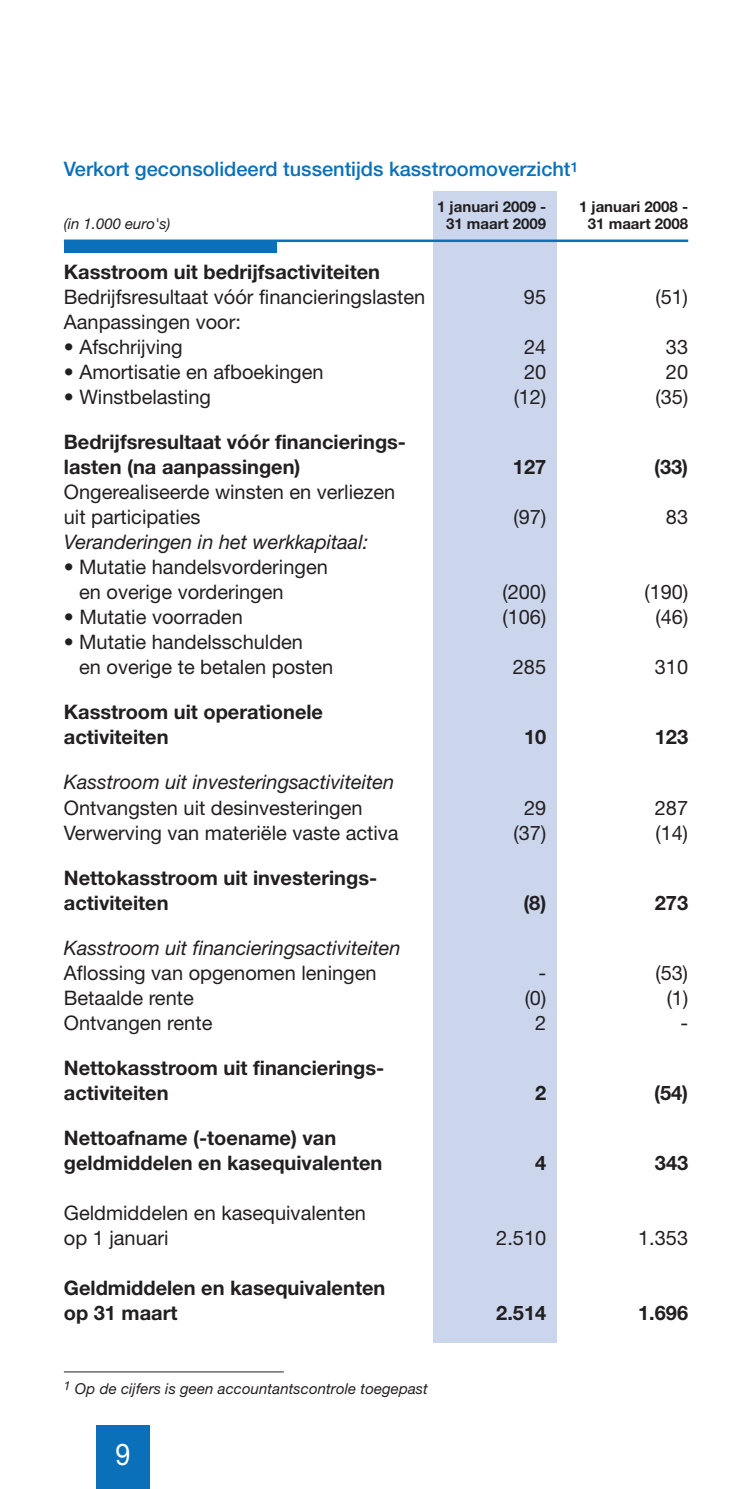
<style>
.page{position:relative;width:745px;height:1489px;background:#fff}
.page>*{position:absolute;margin:0;border:0;box-sizing:border-box;transform-origin:0 0}
.t1{font:30px "Helvetica Neue";color:#fff;scale:.9 1}
.t2{font:20px/25px "Helvetica Neue";color:#231f20}
.t3{font:700 20px/25px "Helvetica Neue";color:#231f20}
.t4{font:italic 20px "Helvetica Neue";color:#231f20}
.t5{font:500 20px "Helvetica Neue";color:#0970b9}
.t6{font:italic 15px "Helvetica Neue";letter-spacing:.005em;color:#231f20}
.t7{font:700 15px "Helvetica Neue";color:#231f20}
</style>
<div class="page">
<div style="left:432px;top:191px;width:124px;height:1151px;background:#cbd6ed"></div>
<hr style="left:64px;top:1371px;width:219px;height:1px;background:#231f20">
<div style="left:96px;top:1424px;width:54px;height:64px;background:#0970b9"></div>
<div style="left:64px;top:241px;width:212px;height:12px;background:#0970b9"></div>
<hr style="left:64px;top:239px;width:623px;height:3px;background:#0970b9">
<p class="t5" style="left:64px;top:162px;width:516px">Verkort geconsolideerd tussentijds kasstroomoverzicht<sup>1</sup></p>
<p class="t7" style="left:437px;top:201px;width:111px">1 januari 2009 -</p>
<p class="t7" style="left:578px;top:201px;width:111px">1 januari 2008 -</p>
<p class="t6" style="left:64px;top:218px;width:108px">(in 1.000 euro's)</p>
<p class="t7" style="left:445px;top:218px;width:102px">31 maart 2009</p>
<p class="t7" style="left:587px;top:218px;width:102px">31 maart 2008</p>
<p class="t3" style="left:64px;top:261px;width:317px">Kasstroom uit bedrijfsactiviteiten</p>
<p class="t2" style="left:64px;top:286px;width:363px">Bedrijfsresultaat vóór financieringslasten</p>
<p class="t2" style="left:523px;top:286px;width:24px">95</p>
<p class="t2" style="left:655px;top:286px;width:34px">(51)</p>
<p class="t2" style="left:64px;top:311px;width:178px">Aanpassingen voor:</p>
<p class="t2" style="left:64px;top:336px;width:120px">• Afschrijving</p>
<p class="t2" style="left:523px;top:336px;width:24px">24</p>
<p class="t2" style="left:665px;top:336px;width:24px">33</p>
<p class="t2" style="left:64px;top:361px;width:261px">• Amortisatie en afboekingen</p>
<p class="t2" style="left:523px;top:361px;width:24px">20</p>
<p class="t2" style="left:665px;top:361px;width:24px">20</p>
<p class="t2" style="left:64px;top:386px;width:148px">• Winstbelasting</p>
<p class="t2" style="left:513px;top:386px;width:34px">(12)</p>
<p class="t2" style="left:655px;top:386px;width:34px">(35)</p>
<p class="t3" style="left:64px;top:431px;width:343px">Bedrijfsresultaat vóór financierings&shy;lasten (na aanpassingen)</p>
<p class="t3" style="left:512px;top:456px;width:35px">127</p>
<p class="t3" style="left:653px;top:456px;width:36px">(33)</p>
<p class="t2" style="left:64px;top:481px;width:333px">Ongerealiseerde winsten en verliezen uit participaties</p>
<p class="t4" style="left:64px;top:535px;width:306px">Veranderingen in het werkkapitaal:</p>
<p class="t2" style="left:79px;top:556px;width:250px;text-indent:-15px">• Mutatie handelsvorderingen en overige vorderingen</p>
<p class="t2" style="left:513px;top:506px;width:34px">(97)</p>
<p class="t2" style="left:665px;top:506px;width:24px">83</p>
<p class="t2" style="left:502px;top:581px;width:45px">(200)</p>
<p class="t2" style="left:644px;top:581px;width:45px">(190)</p>
<p class="t2" style="left:64px;top:606px;width:180px">• Mutatie voorraden</p>
<p class="t2" style="left:502px;top:606px;width:45px">(106)</p>
<p class="t2" style="left:655px;top:606px;width:34px">(46)</p>
<p class="t2" style="left:79px;top:631px;width:255px;text-indent:-15px">• Mutatie handelsschulden<br>en overige te betalen posten</p>
<p class="t2" style="left:512px;top:656px;width:35px">285</p>
<p class="t2" style="left:654px;top:656px;width:35px">310</p>
<p class="t3" style="left:64px;top:701px;width:260px">Kasstroom uit operationele activiteiten</p>
<p class="t3" style="left:523px;top:726px;width:24px">10</p>
<p class="t3" style="left:654px;top:726px;width:35px">123</p>
<p class="t4" style="left:64px;top:775px;width:332px">Kasstroom uit investeringsactiviteiten</p>
<p class="t2" style="left:64px;top:796px;width:300px">Ontvangsten uit desinvesteringen</p>
<p class="t2" style="left:523px;top:796px;width:24px">29</p>
<p class="t2" style="left:654px;top:796px;width:35px">287</p>
<p class="t2" style="left:64px;top:821px;width:336px">Verwerving van materiële vaste activa</p>
<p class="t2" style="left:513px;top:821px;width:34px">(37)</p>
<p class="t2" style="left:655px;top:821px;width:34px">(14)</p>
<p class="t3" style="left:64px;top:866px;width:315px">Nettokasstroom uit investerings&shy;activiteiten</p>
<p class="t3" style="left:523px;top:891px;width:24px">(8)</p>
<p class="t3" style="left:654px;top:891px;width:35px">273</p>
<p class="t4" style="left:64px;top:940px;width:338px">Kasstroom uit financieringsactiviteiten</p>
<p class="t2" style="left:64px;top:961px;width:314px">Aflossing van opgenomen leningen</p>
<p class="t2" style="left:538px;top:961px;width:9px">-</p>
<p class="t2" style="left:655px;top:961px;width:34px">(53)</p>
<p class="t2" style="left:64px;top:986px;width:131px">Betaalde rente</p>
<p class="t2" style="left:524px;top:986px;width:23px">(0)</p>
<p class="t2" style="left:666px;top:986px;width:23px">(1)</p>
<p class="t2" style="left:64px;top:1011px;width:150px">Ontvangen rente</p>
<p class="t2" style="left:535px;top:1011px;width:13px">2</p>
<p class="t2" style="left:680px;top:1011px;width:9px">-</p>
<p class="t3" style="left:64px;top:1056px;width:322px">Nettokasstroom uit financierings - activiteiten</p>
<p class="t3" style="left:535px;top:1081px;width:13px">2</p>
<p class="t3" style="left:653px;top:1081px;width:36px">(54)</p>
<p class="t3" style="left:64px;top:1126px;width:320px">Nettoafname (-toename) van geldmiddelen en kasequivalenten</p>
<p class="t2" style="left:64px;top:1201px;width:303px">Geldmiddelen en kasequivalenten op 1 januari</p>
<p class="t3" style="left:64px;top:1276px;width:323px">Geldmiddelen en kasequivalenten op 31 maart</p>
<p class="t6" style="left:64px;top:1382px;width:365px"><sup>1</sup> Op de cijfers is geen accountantscontrole toegepast</p>
<h1 class="t1" style="left:115px;top:1443px;width:18px">9</h1>
<p class="t3" style="left:535px;top:1151px;width:13px">4</p>
<p class="t3" style="left:654px;top:1151px;width:35px">343</p>
<p class="t2" style="left:496px;top:1226px;width:51px">2.510</p>
<p class="t2" style="left:637px;top:1226px;width:51px">1.353</p>
<p class="t3" style="left:496px;top:1301px;width:51px">2.514</p>
<p class="t3" style="left:637px;top:1301px;width:51px">1.696</p>
</div>
